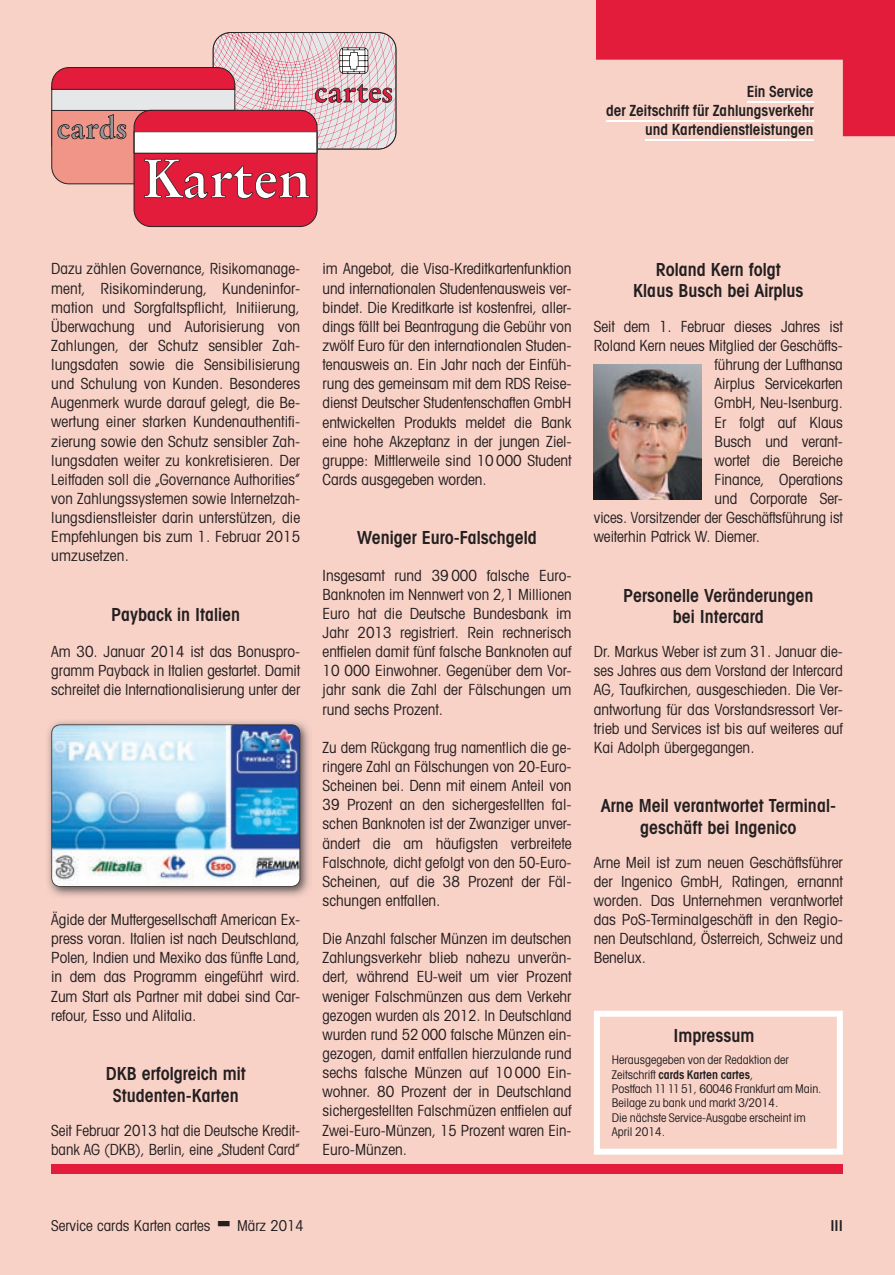
<style>
.page{position:relative;width:895px;height:1275px;background:#fff}
.page>*{position:absolute;margin:0;border:0;box-sizing:border-box;transform-origin:0 0}
.t1{font:700 54.75px "Stempel Garamond";color:#fff}
.t2{font:700 30.45px "Stempel Garamond";color:#e41c3b}
.t3{font:700 30.45px "Stempel Garamond";color:#939598}
.t4{font:600 condensed 18px/21.3px "Avant Garde";color:#231f20;text-align:center}
.t5{font:condensed 15.3px/19.2px "Avant Garde";letter-spacing:-.005em;color:#231f20;text-align:justify}
.t6{font:600 condensed 15.3px/19.2px "Avant Garde";color:#231f20;text-align:right}
.t7{font:condensed 15.3px "Avant Garde";letter-spacing:-.005em;color:#231f20;scale:.96 1}
.t8{font:condensed 15px "Avant Garde";color:#231f20}
.t9{font:600 condensed 15px "Avant Garde";color:#231f20}
.t10{font:condensed 12px/14.4px "Avant Garde";color:#231f20}
.s1{font-weight:600}
</style>
<div class="page">
<div style="left:0;top:0;width:894px;height:1275px;background:#f9d2c7"></div>
<svg style="left:51px;top:32px;width:345px;height:195px"></svg>
<hr style="left:644px;top:139px;width:169px;height:2px;background:#fff">
<div style="left:51px;top:1165px;width:791px;height:9px;background:#e41c3b"></div>
<svg style="left:594px;top:1011px;width:248px;height:144px"></svg>
<img style="left:47px;top:721px;width:263px;height:176px">
<img style="left:51px;top:724px;width:249px;height:163px">
<img style="left:593px;top:365px;width:108px;height:135px">
<svg style="left:596px;top:0;width:299px;height:136px"></svg>
<h2 class="t3" style="left:57px;top:109px;width:72px">cards</h2>
<h2 class="t2" style="left:314px;top:73px;width:81px">cartes</h2>
<h1 class="t1" style="left:142px;top:145px;width:171px">Karten</h1>
<p class="t6" style="left:606px;top:82px;width:209px">Ein Service<br>der Zeitschrift für Zahlungsverkehr und Kartendienstleistungen</p>
<p class="t5" style="left:51px;top:259px;width:250px">Dazu zählen Governance, Risikomanage&shy;ment, Risikominderung, Kundeninfor&shy;mation und Sorgfaltspflicht, Initiierung, Überwachung und Autorisierung von Zahlungen, der Schutz sensibler Zah&shy;lungsdaten sowie die Sensibilisierung und Schulung von Kunden. Besonderes Augenmerk wurde darauf gelegt, die Be&shy;wertung einer starken Kundenauthentifi&shy;zierung sowie den Schutz sensibler Zah&shy;lungsdaten weiter zu konkretisieren. Der Leitfaden soll die „Governance Authorities” von Zahlungssystemen sowie Internetzah&shy;lungsdienstleister darin unterstützen, die Empfehlungen bis zum 1. Februar 2015 umzusetzen.</p>
<p class="t4" style="left:111px;top:604px;width:130px">Payback in Italien</p>
<p class="t5" style="left:51px;top:642px;width:250px">Am 30. Januar 2014 ist das Bonuspro&shy;gramm Payback in Italien gestartet. Damit schreitet die Internationalisierung unter der</p>
<p class="t5" style="left:51px;top:910px;width:250px">Ägide der Muttergesellschaft American Ex&shy;press voran. Italien ist nach Deutschland, Polen, Indien und Mexiko das fünfte Land, in dem das Programm eingeführt wird.<br>Zum Start als Partner mit dabei sind Car&shy;refour, Esso und Alitalia.</p>
<p class="t4" style="left:106px;top:1063px;width:142px">DKB erfolgreich mit<br>Studenten-Karten</p>
<p class="t5" style="left:51px;top:1120px;width:250px">Seit Februar 2013 hat die Deutsche Kredit&shy;bank AG (DKB), Berlin, eine „Student Card”</p>
<p class="t5" style="left:322px;top:259px;width:250px">im Angebot, die Visa-Kreditkartenfunktion und internationalen Studentenausweis ver&shy;bindet. Die Kreditkarte ist kostenfrei, aller&shy;dings fällt bei Beantragung die Gebühr von zwölf Euro für den internationalen Studen&shy;tenausweis an. Ein Jahr nach der Einfüh&shy;rung des gemeinsam mit dem RDS Reise&shy;dienst Deutscher Studentenschaften GmbH entwickelten Produkts meldet die Bank eine hohe Akzeptanz in der jungen Ziel&shy;gruppe: Mittlerweile sind 10 000 Student Cards ausgegeben worden.</p>
<p class="t4" style="left:357px;top:527px;width:181px">Weniger Euro-Falschgeld</p>
<p class="t5" style="left:322px;top:565px;width:250px">Insgesamt rund 39 000 falsche Euro-Banknoten im Nennwert von 2,1 Millionen Euro hat die Deutsche Bundesbank im Jahr 2013 registriert. Rein rechnerisch entfielen damit fünf falsche Banknoten auf 10 000 Einwohner. Gegenüber dem Vor&shy;jahr sank die Zahl der Fälschungen um rund sechs Prozent.</p>
<p class="t5" style="left:322px;top:737px;width:250px">Zu dem Rückgang trug namentlich die ge&shy;ringere Zahl an Fälschungen von 20-Euro-Scheinen bei. Denn mit einem Anteil von 39 Prozent an den sichergestellten fal&shy;schen Banknoten ist der Zwanziger unver&shy;ändert die am häufigsten verbreitete Falschnote, dicht gefolgt von den 50-Euro-Scheinen, auf die 38 Prozent der Fäl&shy;schungen entfallen.</p>
<p class="t5" style="left:322px;top:929px;width:250px">Die Anzahl falscher Münzen im deutschen Zahlungsverkehr blieb nahezu unverän&shy;dert, während EU-weit um vier Prozent weniger Falschmünzen aus dem Verkehr gezogen wurden als 2012. In Deutschland wurden rund 52 000 falsche Münzen ein&shy;gezogen, damit entfallen hierzulande rund sechs falsche Münzen auf 10 000 Ein&shy;wohner. 80 Prozent der in Deutschland sichergestellten Falschmüzen entfielen auf Zwei-Euro-Münzen, 15 Prozent waren Ein-Euro-Münzen.</p>
<p class="t4" style="left:633px;top:259px;width:171px">Roland Kern folgt<br>Klaus Busch bei Airplus</p>
<p class="t5" style="left:593px;top:316px;width:250px">Seit dem 1. Februar dieses Jahres ist</p>
<p class="t5" style="left:593px;top:336px;width:250px">Roland Kern neues Mitglied der Geschäfts-</p>
<p class="t5" style="left:714px;top:355px;width:130px">führung der Lufthansa</p>
<p class="t5" style="left:714px;top:374px;width:130px">Airplus Servicekarten</p>
<p class="t5" style="left:714px;top:393px;width:130px">GmbH, Neu-Isenburg.</p>
<p class="t5" style="left:714px;top:412px;width:130px">Er folgt auf Klaus</p>
<p class="t5" style="left:714px;top:431px;width:130px">Busch und verant-</p>
<p class="t5" style="left:714px;top:450px;width:130px">wortet die Bereiche</p>
<p class="t5" style="left:714px;top:469px;width:130px">Finance, Operations</p>
<p class="t5" style="left:714px;top:489px;width:130px">und Corporate Ser-</p>
<p class="t7" style="left:593px;top:508px;width:261px">vices. Vorsitzender der Geschäftsführung ist</p>
<p class="t5" style="left:593px;top:527px;width:167px">weiterhin Patrick W. Diemer.</p>
<p class="t4" style="left:623px;top:584px;width:192px">Personelle Veränderungen bei Intercard</p>
<p class="t5" style="left:593px;top:642px;width:250px">Dr. Markus Weber ist zum 31. Januar die&shy;ses Jahres aus dem Vorstand der Intercard AG, Taufkirchen, ausgeschieden. Die Ver&shy;antwortung für das Vorstandsressort Ver&shy;trieb und Services ist bis auf weiteres auf Kai Adolph übergegangen.</p>
<p class="t4" style="left:600px;top:795px;width:237px">Arne Meil verantwortet Terminal&shy;geschäft bei Ingenico</p>
<p class="t5" style="left:593px;top:852px;width:250px">Arne Meil ist zum neuen Geschäftsführer der Ingenico GmbH, Ratingen, ernannt worden. Das Unternehmen verantwortet das PoS-Terminalgeschäft in den Regio&shy;nen Deutschland, Österreich, Schweiz und Benelux.</p>
<p class="t4" style="left:673px;top:1025px;width:83px">Impressum</p>
<p class="t10" style="left:611px;top:1052px;width:211px">Herausgegeben von der Redaktion der Zeitschrift <span class="s1">cards Karten cartes</span>,<br>Postfach 111151, 60046 Frankfurt am Main.<br>Beilage zu bank und markt 3/2014.<br>Die nächste Service-Ausgabe erscheint im April 2014.</p>
<p class="t8" style="left:51px;top:1216px;width:161px">Service cards Karten cartes</p>
<p class="t8" style="left:237px;top:1216px;width:68px">März 2014</p>
<p class="t9" style="left:830px;top:1217px;width:14px">III</p>
</div>
